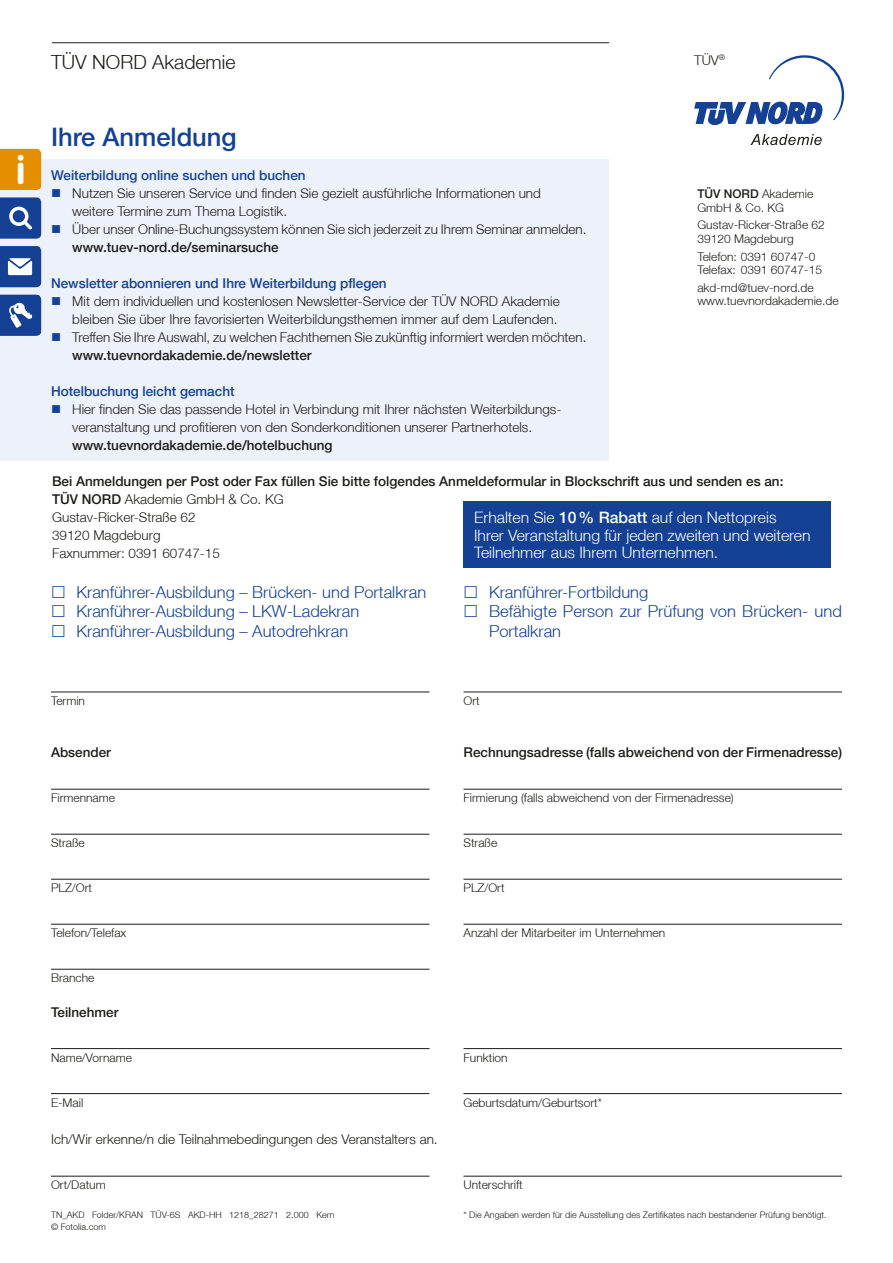
<style>
.page{position:relative;width:893px;height:1263px;background:#fff}
.page>*{position:absolute;margin:0;border:0;box-sizing:border-box;transform-origin:0 0}
.t1{font:500 25.5px "Helvetica Neue LT";color:#144194}
.t2{font:300 19.5px "Helvetica Neue LT";color:#1c1c1a}
.t3{font:300 16.5px/19.5px "Helvetica Neue LT";color:#144194}
.t4{font:300 15.75px/17.4px "Helvetica Neue LT";color:#fff}
.t5{font:300 13.5px/18px "Helvetica Neue LT";color:#1c1c1a}
.t6{font:500 13.5px/18px "Helvetica Neue LT";color:#1c1c1a}
.t7{font:500 13.5px "Helvetica Neue LT";color:#144194}
.t8{font:300 12px/13.5px "Helvetica Neue LT";color:#1c1c1a}
.t9{font:300 9px/12px "Helvetica Neue LT";color:#1c1c1a}
.s1{font-weight:500}
.s2{font-weight:300}
</style>
<div class="page">
<hr style="left:52px;top:42px;width:557px;height:1px;background:#1c1c1a">
<svg style="left:750px;top:134px;width:72px;height:11px"></svg>
<svg style="left:694px;top:55px;width:150px;height:70px"></svg>
<div style="left:0;top:159px;width:608px;height:302px;background:#edf1fa"></div>
<hr style="left:51px;top:1176px;width:378px;height:1px;background:#1c1c1a">
<hr style="left:463px;top:1176px;width:379px;height:1px;background:#1c1c1a">
<hr style="left:51px;top:692px;width:378px;height:1px;background:#1c1c1a">
<hr style="left:463px;top:692px;width:379px;height:1px;background:#1c1c1a">
<hr style="left:51px;top:1048px;width:378px;height:1px;background:#1c1c1a">
<hr style="left:51px;top:1093px;width:378px;height:1px;background:#1c1c1a">
<hr style="left:463px;top:1048px;width:379px;height:1px;background:#1c1c1a">
<hr style="left:463px;top:1093px;width:379px;height:1px;background:#1c1c1a">
<hr style="left:51px;top:789px;width:378px;height:1px;background:#1c1c1a">
<hr style="left:51px;top:834px;width:378px;height:1px;background:#1c1c1a">
<hr style="left:51px;top:879px;width:378px;height:1px;background:#1c1c1a">
<hr style="left:51px;top:924px;width:378px;height:1px;background:#1c1c1a">
<hr style="left:51px;top:969px;width:378px;height:1px;background:#1c1c1a">
<hr style="left:463px;top:789px;width:379px;height:1px;background:#1c1c1a">
<hr style="left:463px;top:834px;width:379px;height:1px;background:#1c1c1a">
<hr style="left:463px;top:879px;width:379px;height:1px;background:#1c1c1a">
<hr style="left:463px;top:924px;width:379px;height:1px;background:#1c1c1a">
<svg style="left:0;top:149px;width:41px;height:41px"></svg>
<svg style="left:0;top:246px;width:41px;height:41px"></svg>
<svg style="left:0;top:295px;width:41px;height:41px"></svg>
<svg style="left:0;top:197px;width:41px;height:42px"></svg>
<div style="left:463px;top:501px;width:368px;height:67px;background:#144194"></div>
<h2 class="t2" style="left:51px;top:50px;width:186px">TÜV NORD Akademie</h2>
<h1 class="t1" style="left:51px;top:121px;width:187px">Ihre Anmeldung</h1>
<p class="t7" style="left:51px;top:167px;width:256px">Weiterbildung online suchen und buchen</p>
<p class="t5" style="left:72px;top:184px;width:516px">Nutzen Sie unseren Service und finden Sie gezielt ausführliche Informationen und<br>weitere Termine zum Thema Logistik.<br>Über unser Online-Buchungssystem können Sie sich jederzeit zu Ihrem Seminar anmelden.</p>
<p class="t6" style="left:72px;top:238px;width:208px">www.tuev-nord.de/seminarsuche</p>
<p class="t7" style="left:51px;top:275px;width:337px">Newsletter abonnieren und Ihre Weiterbildung pflegen</p>
<p class="t5" style="left:72px;top:292px;width:516px">Mit dem individuellen und kostenlosen Newsletter-Service der TÜV NORD Akademie bleiben Sie über Ihre favorisierten Weiterbildungsthemen immer auf dem Laufenden.<br>Treffen Sie Ihre Auswahl, zu welchen Fachthemen Sie zukünftig informiert werden möchten.</p>
<p class="t6" style="left:72px;top:346px;width:241px">www.tuevnordakademie.de/newsletter</p>
<p class="t7" style="left:51px;top:383px;width:185px">Hotelbuchung leicht gemacht</p>
<p class="t5" style="left:72px;top:400px;width:489px">Hier finden Sie das passende Hotel in Verbindung mit Ihrer nächsten Weiterbildungs&shy;veranstaltung und profitieren von den Sonderkonditionen unserer Partnerhotels.</p>
<p class="t6" style="left:72px;top:436px;width:262px">www.tuevnordakademie.de/hotelbuchung</p>
<p class="t5" style="left:694px;top:51px;width:33px">TÜV<sup>®</sup></p>
<p class="t8" style="left:697px;top:187px;width:118px"><span class="s1">TÜV NORD</span> Akademie<br>GmbH &amp; Co. KG</p>
<p class="t8" style="left:697px;top:218px;width:129px">Gustav-Ricker-Straße 62<br>39120 Magdeburg</p>
<p class="t8" style="left:697px;top:249px;width:126px">Telefon: 0391 60747-0<br>Telefax: 0391 60747-15</p>
<p class="t8" style="left:697px;top:280px;width:143px">akd-md@tuev-nord.de www.tuevnordakademie.de</p>
<p class="t6" style="left:52px;top:472px;width:733px">Bei Anmeldungen per Post oder Fax füllen Sie bitte folgendes Anmeldeformular in Blockschrift aus und senden es an:<br>TÜV NORD <span class="s2">Akademie GmbH &amp; Co. KG<br>Gustav-Ricker-Straße 62<br>39120 Magdeburg<br>Faxnummer: 0391 60747-15</span></p>
<p class="t4" style="left:474px;top:509px;width:338px">Erhalten Sie <span class="s1">10% Rabatt</span> auf den Nettopreis<br>Ihrer Veranstaltung für jeden zweiten und weiteren<br>Teilnehmer aus Ihrem Unternehmen.</p>
<p class="t3" style="left:77px;top:582px;width:351px">Kranführer-Ausbildung – Brücken- und Portalkran<br>Kranführer-Ausbildung – LKW-Ladekran<br>Kranführer-Ausbildung – Autodrehkran</p>
<p class="t3" style="left:489px;top:582px;width:354px">Kranführer-Fortbildung<br>Befähigte Person zur Prüfung von Brücken- und<br>Portalkran</p>
<p class="t8" style="left:51px;top:694px;width:36px">Termin</p>
<p class="t8" style="left:463px;top:694px;width:18px">Ort</p>
<p class="t6" style="left:51px;top:743px;width:62px">Absender</p>
<p class="t8" style="left:51px;top:791px;width:66px">Firmenname</p>
<p class="t8" style="left:51px;top:836px;width:35px">Straße</p>
<p class="t8" style="left:51px;top:881px;width:43px">PLZ/Ort</p>
<p class="t8" style="left:51px;top:926px;width:77px">Telefon/Telefax</p>
<p class="t8" style="left:51px;top:971px;width:45px">Branche</p>
<p class="t6" style="left:51px;top:1002px;width:69px">Teilnehmer</p>
<p class="t8" style="left:51px;top:1050px;width:82px">Name/Vorname</p>
<p class="t8" style="left:51px;top:1095px;width:34px">E-Mail</p>
<p class="t6" style="left:463px;top:743px;width:380px">Rechnungsadresse (falls abweichend von der Firmenadresse)</p>
<p class="t8" style="left:463px;top:791px;width:272px">Firmierung (falls abweichend von der Firmenadresse)</p>
<p class="t8" style="left:463px;top:836px;width:35px">Straße</p>
<p class="t8" style="left:463px;top:881px;width:43px">PLZ/Ort</p>
<p class="t8" style="left:463px;top:926px;width:203px">Anzahl der Mitarbeiter im Unternehmen</p>
<p class="t8" style="left:463px;top:1050px;width:46px">Funktion</p>
<p class="t8" style="left:463px;top:1095px;width:140px">Geburtsdatum/Geburtsort*</p>
<p class="t5" style="left:51px;top:1130px;width:388px">Ich/Wir erkenne/n die Teilnahmebedingungen des Veranstalters an.</p>
<p class="t8" style="left:51px;top:1178px;width:56px">Ort/Datum</p>
<p class="t8" style="left:463px;top:1178px;width:61px">Unterschrift</p>
<p class="t9" style="left:51px;top:1209px;width:285px">TN_AKD Folder/KRAN TÜV-6S AKD-HH 1218_28271 2.000 Kern © Fotolia.com</p>
<p class="t9" style="left:463px;top:1209px;width:365px">* Die Angaben werden für die Ausstellung des Zertifikates nach bestandener Prüfung benötigt.</p>
</div>
